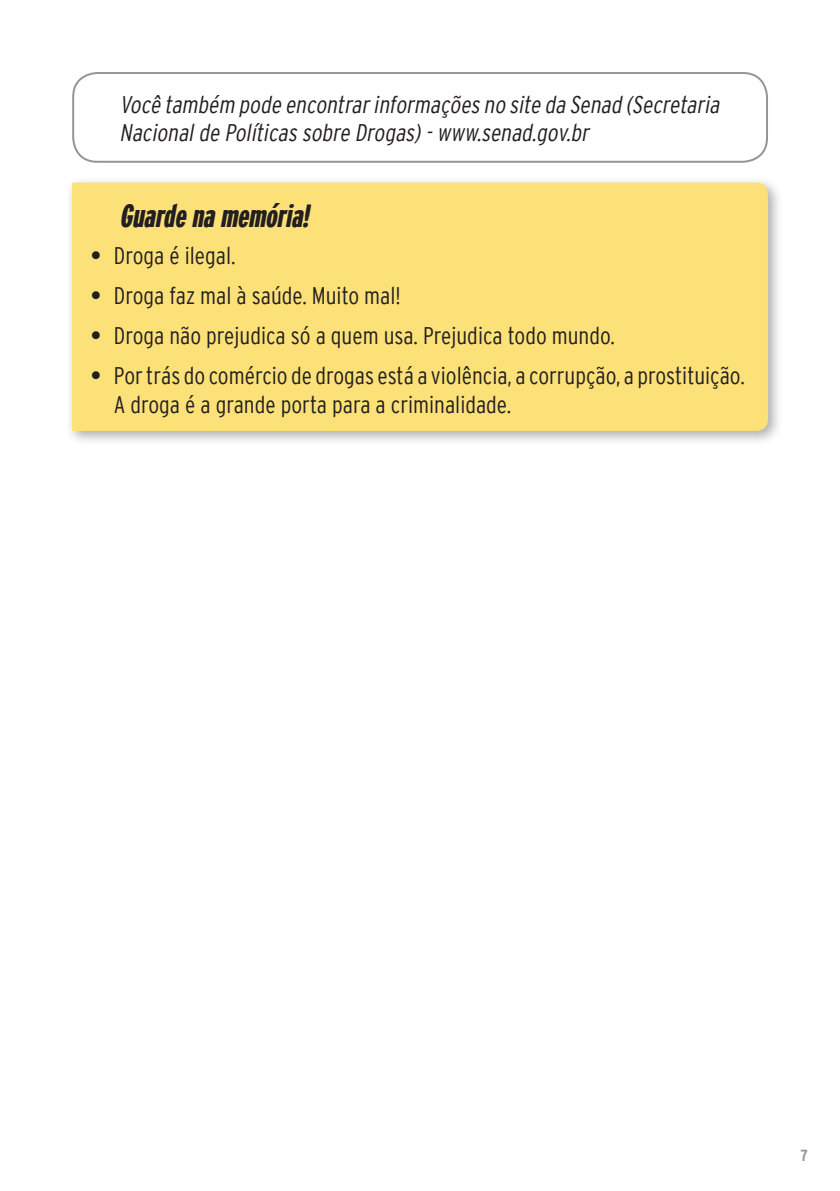
<style>
.page{position:relative;width:840px;height:1191px;background:#fff}
.page>*{position:absolute;margin:0;border:0;box-sizing:border-box;transform-origin:0 0}
.t1{font:italic 900 extra-condensed 32px "Interstate";color:#231f20}
.t2{font:300 condensed 24px/28.8px "Interstate";color:#231f20}
.t3{font:italic 300 condensed 24px/28.8px "Interstate";color:#231f20}
.t4{font:700 condensed 16px "Interstate";color:#939598}
.s1{font-weight:700}
</style>
<div class="page">
<div style="left:72px;top:72px;width:695px;height:91px;border:2px solid #939598;border-radius:24px"></div>
<div style="left:65px;top:176px;width:717px;height:270px;background:#231f20;opacity:.37"></div>
<div style="left:72px;top:183px;width:695px;height:248px;background:#fce178"></div>
<p class="t3" style="left:119px;top:90px;width:605px">Você também pode encontrarinformações no site da Senad (Secretaria<br>Nacionalde Políticas sobre Drogas)-www.senad.gov.br</p>
<h1 class="t1" style="left:119px;top:198px;width:196px">Guardenamemória!</h1>
<p class="t2" style="left:91px;top:240px;width:146px"><span class="s1">•</span> Droga é ilegal.</p>
<p class="t2" style="left:91px;top:281px;width:311px"><span class="s1">•</span> Droga faz mal à saúde. Muito mal!</p>
<p class="t2" style="left:91px;top:321px;width:525px"><span class="s1">•</span> Droga não prejudica só a quem usa. Prejudica todo mundo.</p>
<p class="t2" style="left:114px;top:361px;width:632px;text-indent:-23px"><span class="s1">•</span> Por trás do comércio de drogas está a violência, a corrupção, a prostituição.<br>A droga é a grande porta para a criminalidade.</p>
<p class="t4" style="left:799px;top:1146px;width:9px">7</p>
</div>
